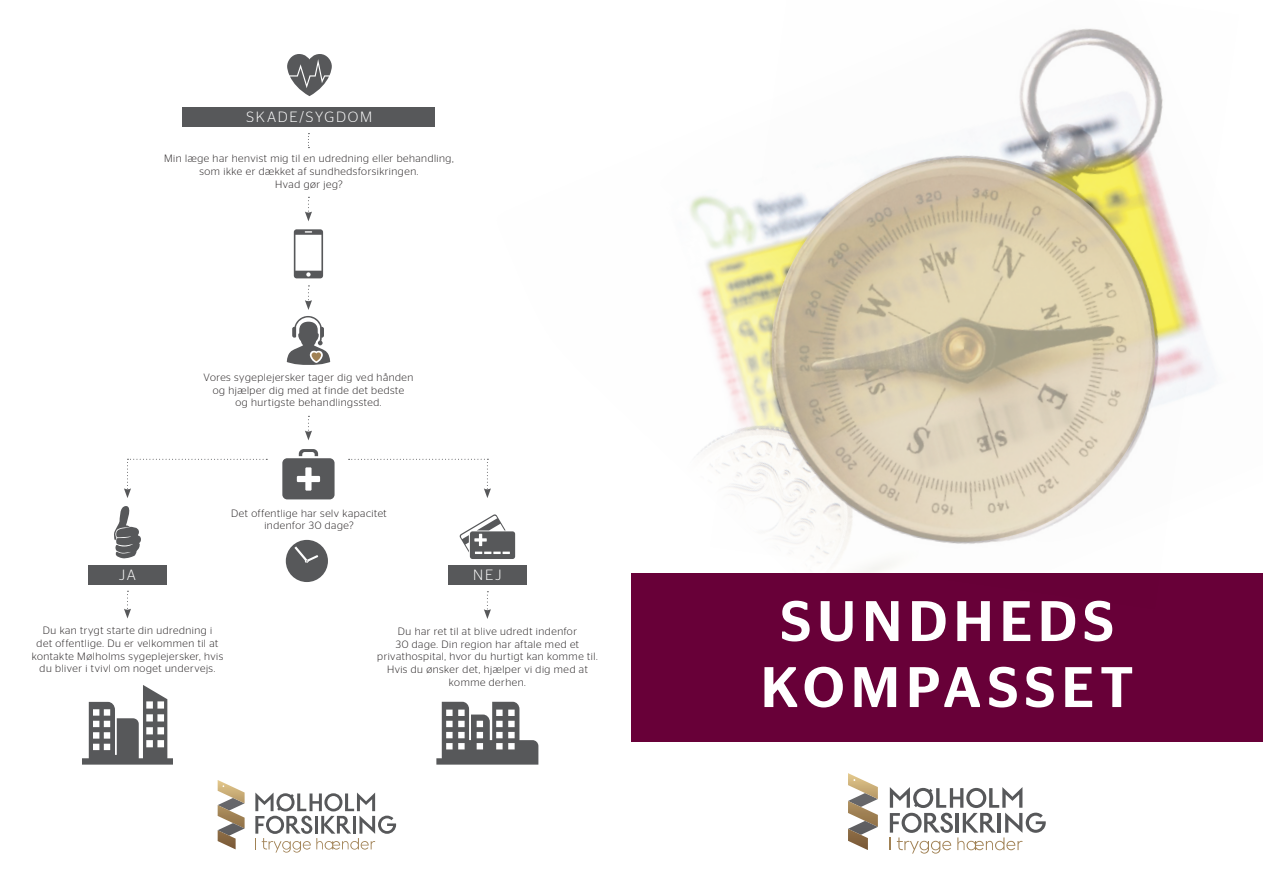
<style>
.page{position:relative;width:1263px;height:893px;background:#fff}
.page>*{position:absolute;margin:0;border:0;box-sizing:border-box;transform-origin:0 0}
.t1{font:500 57px/66px "Stag Sans";letter-spacing:.115em;color:#fff;text-align:center}
.t2{font:300 14.85px "Stag Sans";letter-spacing:.115em;color:#fff}
.t3{font:300 10.65px/12.8px "Stag Sans";letter-spacing:.05em;color:#231f20;text-align:center}
</style>
<div class="page">
<div style="left:631px;top:573px;width:632px;height:169px;background:#680038"></div>
<svg style="left:848px;top:773px;width:30px;height:77px"></svg>
<svg style="left:890px;top:787px;width:156px;height:67px"></svg>
<svg style="left:218px;top:780px;width:27px;height:69px"></svg>
<svg style="left:255px;top:792px;width:141px;height:61px"></svg>
<img style="left:710px;top:28px;width:504px;height:545px">
<div style="left:182px;top:107px;width:252px;height:20px;background:#57585a"></div>
<div style="left:88px;top:565px;width:78px;height:20px;background:#57585a"></div>
<div style="left:448px;top:565px;width:78px;height:20px;background:#57585a"></div>
<svg style="left:305px;top:197px;width:7px;height:24px"></svg>
<svg style="left:305px;top:285px;width:7px;height:25px"></svg>
<svg style="left:305px;top:416px;width:7px;height:24px"></svg>
<svg style="left:124px;top:591px;width:7px;height:27px"></svg>
<svg style="left:484px;top:591px;width:7px;height:28px"></svg>
<svg style="left:124px;top:459px;width:143px;height:39px"></svg>
<svg style="left:349px;top:459px;width:142px;height:39px"></svg>
<svg style="left:82px;top:685px;width:91px;height:80px"></svg>
<svg style="left:436px;top:702px;width:102px;height:63px"></svg>
<svg style="left:114px;top:506px;width:27px;height:53px"></svg>
<svg style="left:287px;top:316px;width:43px;height:49px"></svg>
<svg style="left:294px;top:229px;width:29px;height:49px"></svg>
<svg style="left:282px;top:449px;width:53px;height:50px"></svg>
<svg style="left:286px;top:540px;width:42px;height:42px"></svg>
<svg style="left:459px;top:514px;width:56px;height:45px"></svg>
<svg style="left:287px;top:54px;width:45px;height:42px"></svg>
<p class="t2" style="left:247px;top:109px;width:127px">SKADE/SYGDOM</p>
<p class="t3" style="left:164px;top:152px;width:291px">Min læge har henvist mig til en udredning eller behandling,</p>
<p class="t3" style="left:199px;top:165px;width:220px">som ikke er dækket af sundhedsforsikringen.</p>
<p class="t3" style="left:275px;top:178px;width:69px">Hvad gør jeg?</p>
<p class="t3" style="left:203px;top:371px;width:211px">Vores sygeplejersker tager dig ved hånden og hjælper dig med at finde det bedste<br>og hurtigste behandlingssted.</p>
<p class="t3" style="left:231px;top:506px;width:157px">Det offentlige har selv kapacitet indenfor 30 dage?</p>
<p class="t2" style="left:119px;top:567px;width:18px">JA</p>
<p class="t2" style="left:473px;top:567px;width:30px">NEJ</p>
<p class="t3" style="left:32px;top:624px;width:193px">Du kan trygt starte din udredning i<br>det offentlige. Du er velkommen til at kontakte Mølholms sygeplejersker, hvis du bliver i tvivl om noget undervejs.</p>
<p class="t3" style="left:377px;top:625px;width:222px">Du har ret til at blive udredt indenfor<br>30 dage. Din region har aftale med et privathospital, hvor du hurtigt kan komme til.<br>Hvis du ønsker det, hjælper vi dig med at komme derhen.</p>
<p class="t1" style="left:761px;top:588px;width:374px">SUNDHEDS<br>KOMPASSET</p>
</div>
